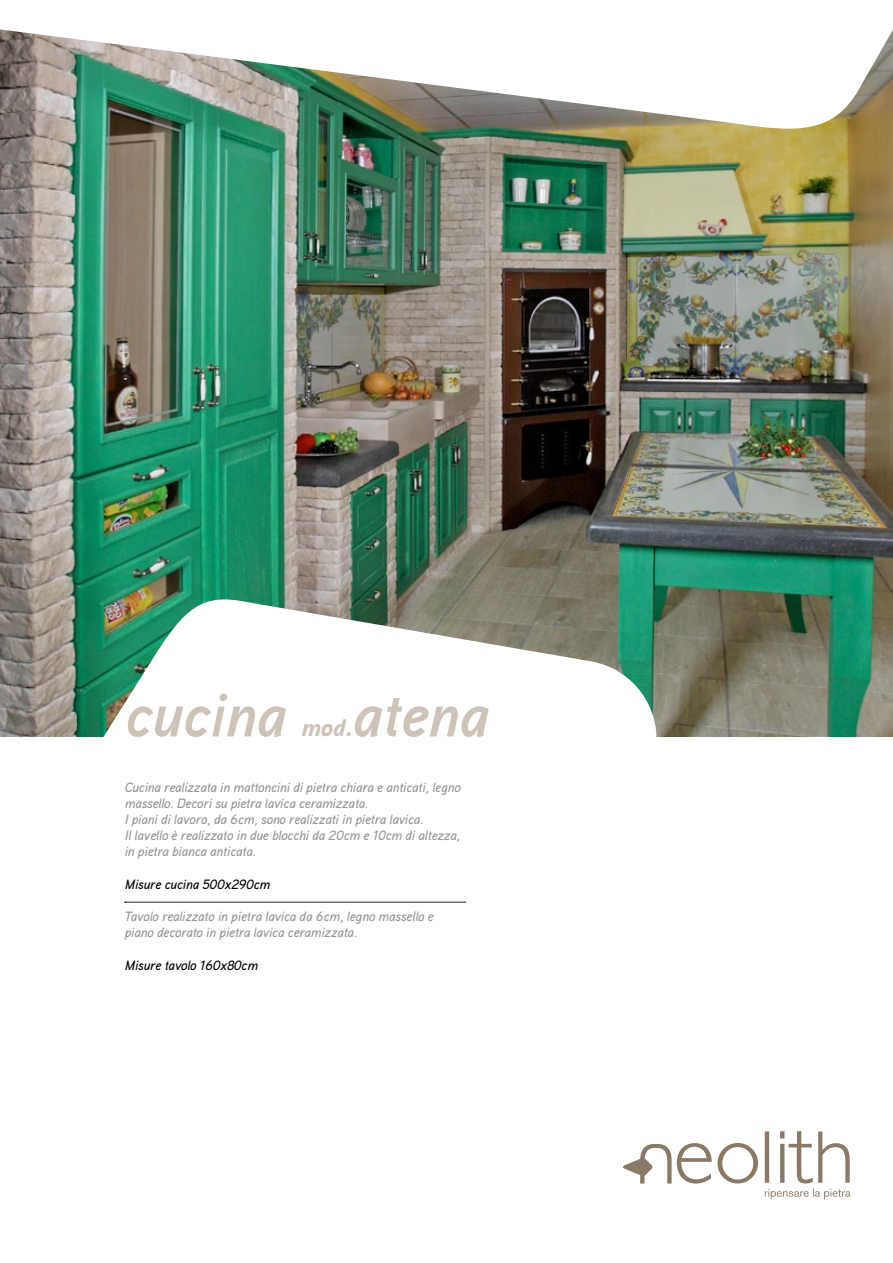
<style>
.page{position:relative;width:893px;height:1263px;background:#fff}
.page>*{position:absolute;margin:0;border:0;box-sizing:border-box;transform-origin:0 0}
.t1{font:italic 700 61.5px "Aaux Pro";letter-spacing:-.01em;color:#cec3b7}
.t2{font:italic 900 24px "Aaux Pro";color:#cec3b7}
.t3{font:italic 500 13.5px/16.2px "Aaux Pro";letter-spacing:-.01em;color:#939598}
.t4{font:italic 500 13.5px "Aaux Pro";letter-spacing:-.01em;color:#000}
</style>
<div class="page">
<svg style="left:640px;top:1131px;width:210px;height:68px"></svg>
<img style="left:0;top:133px;width:893px;height:604px">
<svg style="left:34px;top:593px;width:629px;height:584px"></svg>
<img style="left:0;top:29px;width:893px;height:104px">
<svg style="left:125px;top:902px;width:341px;height:1px"></svg>
<h1 class="t1" style="left:125px;top:675px;width:163px">cucina</h1>
<h1 class="t1" style="left:352px;top:675px;width:138px">atena</h1>
<h2 class="t2" style="left:301px;top:713px;width:53px">mod.</h2>
<p class="t3" style="left:125px;top:778px;width:338px">Cucina realizzata in mattoncini di pietra chiara e anticati, legno massello. Decori su pietra lavica ceramizzata.<br>I piani di lavoro, da 6cm, sono realizzati in pietra lavica.<br>Il lavello è realizzato in due blocchi da 20cm e 10cm di altezza, in pietra bianca anticata.</p>
<p class="t4" style="left:125px;top:875px;width:147px">Misure cucina 500x290cm</p>
<p class="t3" style="left:125px;top:908px;width:311px">Tavolo realizzato in pietra lavica da 6cm, legno massello e piano decorato in pietra lavica ceramizzata.</p>
<p class="t4" style="left:125px;top:956px;width:135px">Misure tavolo 160x80cm</p>
</div>
